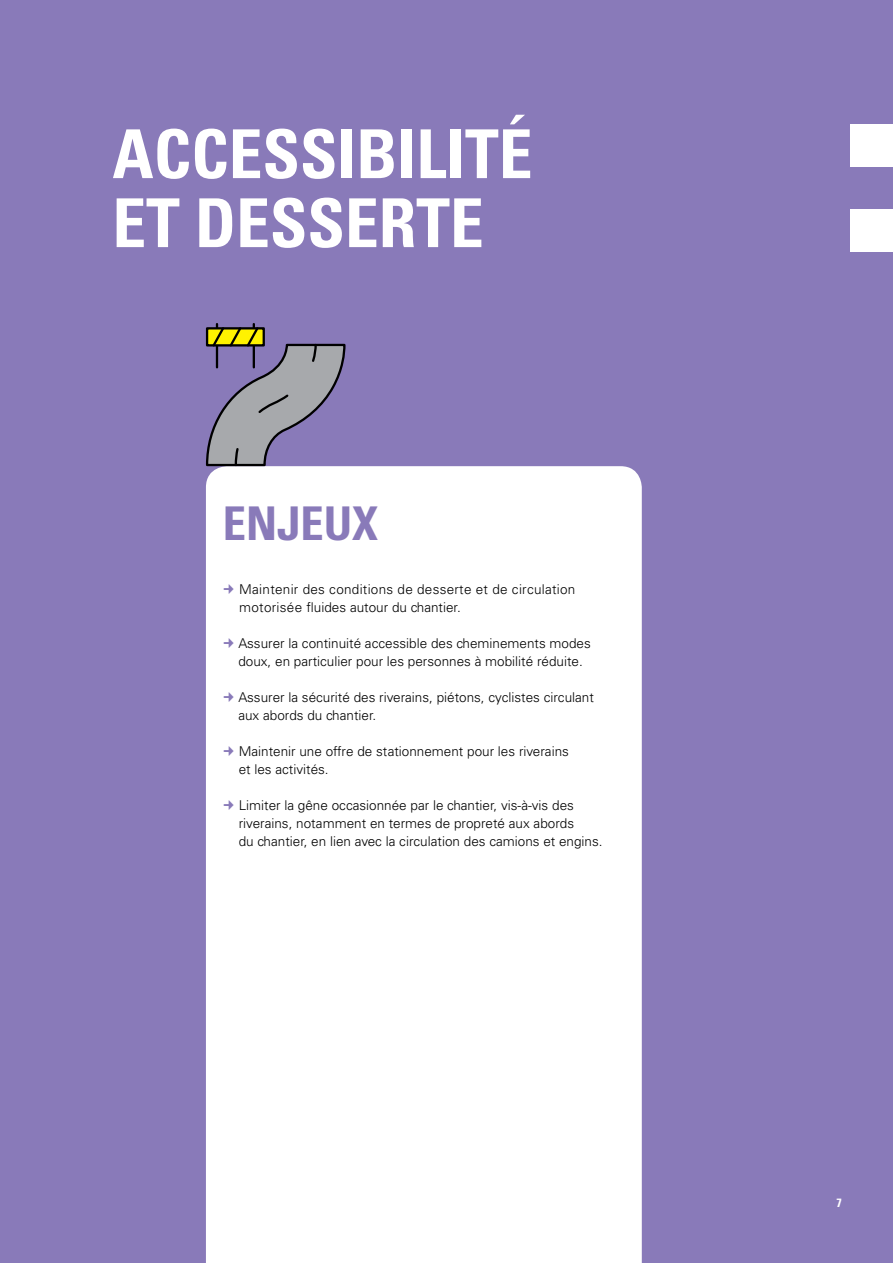
<style>
.page{position:relative;width:893px;height:1263px;background:#897ab9}
.page>*{position:absolute;margin:0;border:0;box-sizing:border-box;transform-origin:0 0}
.t1{font:700 condensed 67.5px/69px "Univers";color:#fff}
.t2{font:700 condensed 46.5px "Univers";color:#897ab9}
.t3{font:300 13.5px/18px "Univers";color:#000}
.t4{font:300 13.5px/18px "Univers";letter-spacing:.02em;color:#000}
.t5{font:700 condensed 12px "Univers";color:#fff}
</style>
<div class="page">
<div style="left:206px;top:466px;width:436px;height:797px;background:#fff"></div>
<div style="left:850px;top:124px;width:43px;height:43px;background:#fff"></div>
<div style="left:850px;top:209px;width:43px;height:43px;background:#fff"></div>
<hr style="left:216px;top:324px;width:2px;height:43px;background:#000">
<hr style="left:253px;top:324px;width:2px;height:43px;background:#000">
<svg style="left:205px;top:325px;width:142px;height:142px"></svg>
<svg style="left:224px;top:584px;width:10px;height:10px"></svg>
<svg style="left:224px;top:638px;width:10px;height:10px"></svg>
<svg style="left:224px;top:692px;width:10px;height:10px"></svg>
<svg style="left:224px;top:746px;width:10px;height:10px"></svg>
<svg style="left:224px;top:800px;width:10px;height:10px"></svg>
<h1 class="t1" style="left:112px;top:119px;width:422px">ACCESSIBILITÉ<br>ET DESSERTE</h1>
<h2 class="t2" style="left:223px;top:495px;width:157px">ENJEUX</h2>
<p class="t4" style="left:239px;top:580px;width:338px">Maintenir des conditions de desserte et de circulation motorisée fluides autour du chantier.</p>
<p class="t3" style="left:238px;top:634px;width:354px">Assurer la continuité accessible des cheminements modes doux, en particulier pour les personnes à mobilité réduite.</p>
<p class="t3" style="left:238px;top:688px;width:357px">Assurer la sécurité des riverains, piétons, cyclistes circulant aux abords du chantier.</p>
<p class="t3" style="left:239px;top:742px;width:332px">Maintenir une offre de stationnement pour les riverains et les activités.</p>
<p class="t3" style="left:239px;top:796px;width:365px">Limiter la gêne occasionnée par le chantier, vis-à-vis des riverains, notamment en termes de propreté aux abords<br>du chantier, en lien avec la circulation des camions et engins.</p>
<p class="t5" style="left:837px;top:1196px;width:7px">7</p>
</div>
